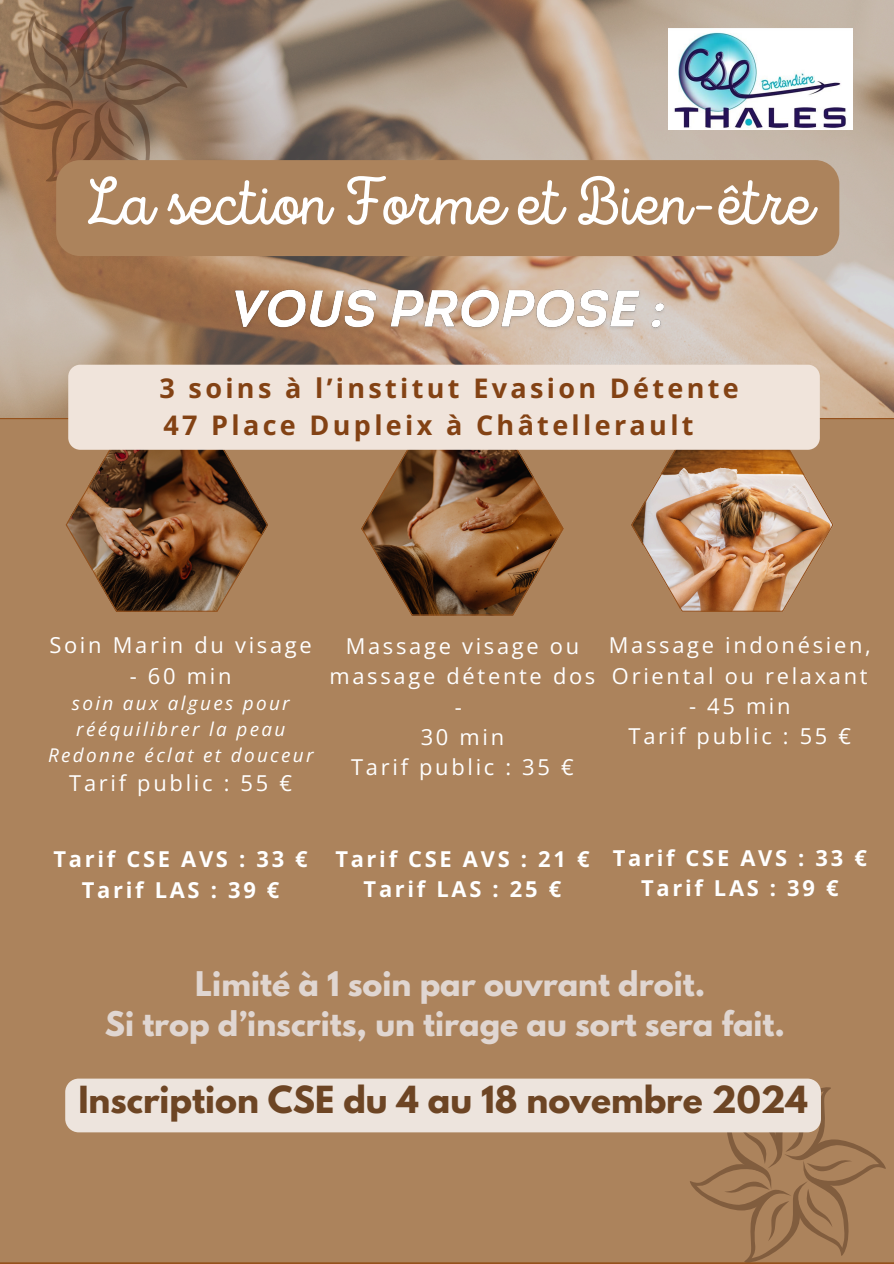
<style>
.page{position:relative;width:894px;height:1264px;background:#fff}
.page>*{position:absolute;margin:0;border:0;box-sizing:border-box;transform-origin:0 0}
.t1{font:68.25px "Intro Script";color:#fff}
.t2{font:700 33px "League Spartan";color:#6d4524}
.t3{font:700 30.15px "League Spartan";color:#e0d6d1}
.t4{font:700 27px/37.2px "Open Sans";letter-spacing:.125em;color:#834214}
.t5{font:21.9px/30.3px "Open Sans";letter-spacing:.125em;color:#fff;text-align:center}
.t6{font:700 21.9px/30.3px "Open Sans";letter-spacing:.125em;color:#fff;text-align:center}
.t7{font:italic 18.9px/25.7px "Open Sans";letter-spacing:.125em;color:#fff}
</style>
<div class="page">
<img style="left:0;top:0;width:893px;height:418px">
<div style="left:0;top:418px;width:893px;height:845px;background:#ac835c"></div>
<svg style="left:361px;top:450px;width:202px;height:165px;background:#825836"></svg>
<img style="left:631px;top:438px;width:202px;height:173px">
<svg style="left:66px;top:438px;width:202px;height:173px;background:#7b5436"></svg>
<svg style="left:0;top:6px;width:188px;height:176px;background:#88674f"></svg>
<img style="left:668px;top:29px;width:183px;height:100px">
<div style="left:56px;top:160px;width:783px;height:96px;background:#ac835c;border-radius:24px"></div>
<img style="left:229px;top:284px;width:443px;height:57px">
<div style="left:68px;top:365px;width:751px;height:85px;background:#f0e4db"></div>
<svg style="left:65px;top:1078px;width:820px;height:184px;background:#bc9b7d"></svg>
<p class="t1" style="left:83px;top:174px;width:729px">La section Forme et Bien-être</p>
<h6 class="t4" style="left:159px;top:369px;width:580px">3 soins à l’institut Evasion Détente<br>47 Place Dupleix à Châtellerault</h6>
<h4 class="t5" style="left:49px;top:629px;width:264px">Soin Marin du visage</h4>
<h4 class="t5" style="left:130px;top:660px;width:103px">- 60 min</h4>
<p class="t7" style="left:72px;top:690px;width:219px">soin aux algues pour rééquilibrer la peau</p>
<p class="t7" style="left:48px;top:741px;width:267px">Redonne éclat et douceur</p>
<p class="t5" style="left:69px;top:767px;width:224px">Tarif public : 55 €</p>
<p class="t5" style="left:329px;top:630px;width:267px">Massage visage ou massage détente dos -<br>30 min<br>Tarif public : 35 €</p>
<p class="t5" style="left:608px;top:629px;width:263px;text-align:left">Massage indonésien,<br>Oriental ou relaxant</p>
<p class="t5" style="left:628px;top:690px;width:224px">- 45 min<br>Tarif public : 55 €</p>
<p class="t6" style="left:53px;top:843px;width:256px">Tarif CSE AVS : 33 €<br>Tarif LAS : 39 €</p>
<h5 class="t6" style="left:335px;top:843px;width:255px">Tarif CSE AVS : 21 €<br>Tarif LAS : 25 €</h5>
<h6 class="t6" style="left:612px;top:842px;width:255px">Tarif CSE AVS : 33 €<br>Tarif LAS : 39 €</h6>
<h5 class="t3" style="left:195px;top:969px;width:511px">Limité à 1 soin par ouvrant droit.</h5>
<h5 class="t3" style="left:105px;top:1008px;width:681px">Si trop d’inscrits, un tirage au sort sera fait.</h5>
<h3 class="t2" style="left:78px;top:1083px;width:730px">Inscription CSE du 4 au 18 novembre 2024</h3>
</div>
